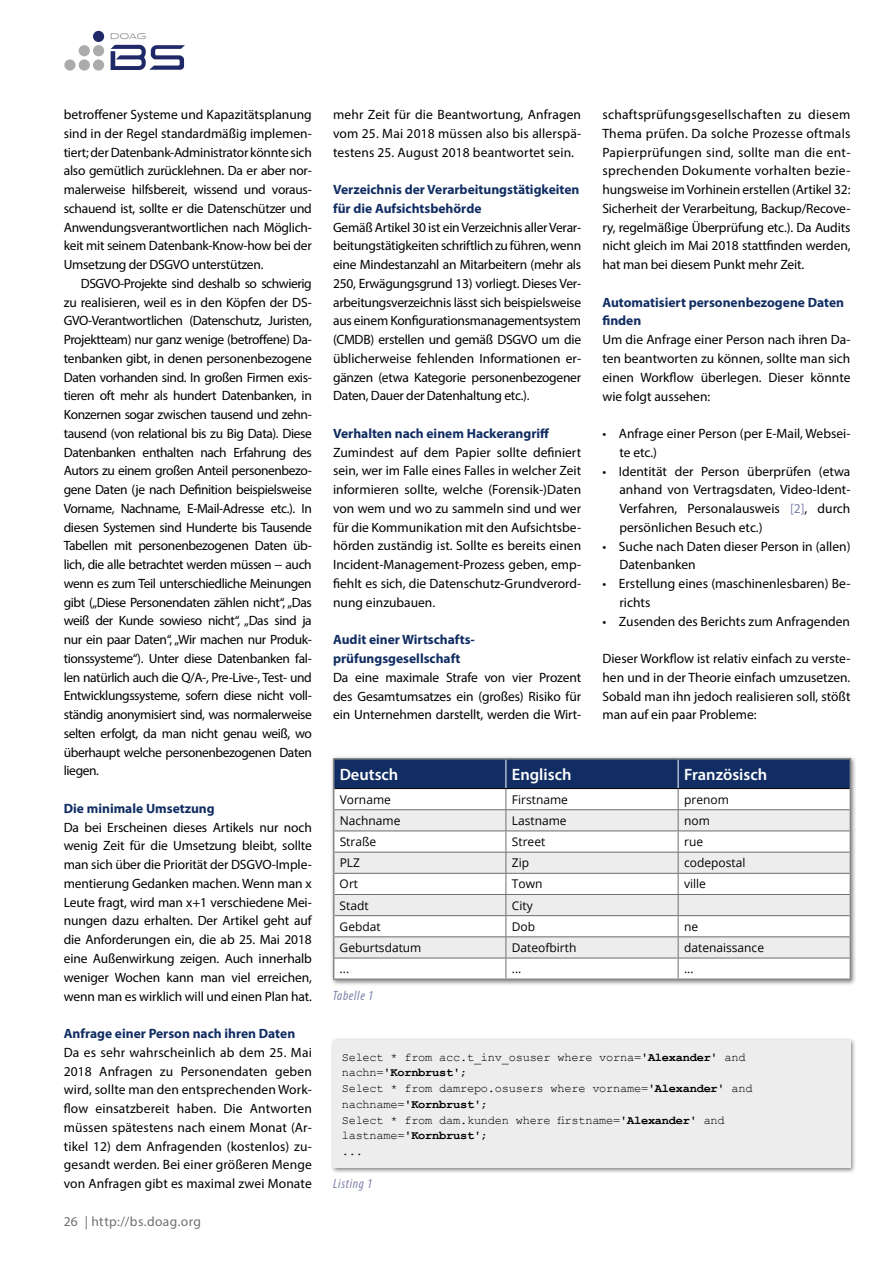
<style>
.page{position:relative;width:893px;height:1263px;background:#fff}
.page>*{position:absolute;margin:0;border:0;box-sizing:border-box;transform-origin:0 0}
.t1{font:600 16.5px "Myriad Pro";color:#fff}
.t2{font:13.5px/18.8px "Myriad Pro";color:#000;text-align:justify}
.t3{font:700 13.5px/18.8px "Myriad Pro";color:#112d63}
.t4{font:13.5px "Myriad Pro";letter-spacing:.03em;color:#706f6f}
.t5{font:italic condensed 13.5px "Myriad Pro";letter-spacing:.05em;color:#7c81a8}
.t6{font:12px/15.8px "Courier New";letter-spacing:-.02em;color:#000}
.t7{font:12px "Open Sans";color:#000}
.s1{color:#7c81a8}
.s2{font-weight:700}
</style>
<div class="page">
<div style="left:93px;top:59px;width:11px;height:12px;background:#acabab;border-radius:50%"></div>
<div style="left:93px;top:31px;width:11px;height:11px;background:#202967;border-radius:50%"></div>
<div style="left:79px;top:45px;width:11px;height:11px;background:#acabab;border-radius:50%"></div>
<div style="left:93px;top:45px;width:11px;height:11px;background:#acabab;border-radius:50%"></div>
<div style="left:64px;top:59px;width:12px;height:12px;background:#acabab;border-radius:50%"></div>
<div style="left:79px;top:59px;width:11px;height:12px;background:#acabab;border-radius:50%"></div>
<svg style="left:111px;top:45px;width:74px;height:25px"></svg>
<svg style="left:111px;top:33px;width:35px;height:6px"></svg>
<div style="left:330px;top:755px;width:527px;height:231px;background:#000;opacity:.5"></div>
<hr style="left:333px;top:758px;width:173px;height:1px;background:#878787">
<hr style="left:506px;top:758px;width:172px;height:1px;background:#878787">
<hr style="left:678px;top:758px;width:173px;height:1px;background:#878787">
<svg style="left:333px;top:759px;width:518px;height:219px"></svg>
<hr style="left:333px;top:978px;width:173px;height:2px;background:#878787">
<hr style="left:506px;top:978px;width:172px;height:2px;background:#878787">
<hr style="left:678px;top:978px;width:173px;height:2px;background:#878787">
<div style="left:330px;top:1037px;width:527px;height:137px;background:#000;opacity:.5"></div>
<div style="left:333px;top:1040px;width:518px;height:128px;background:#ededed"></div>
<p class="t2" style="left:64px;top:105px;width:250px">betroffener Systeme und Kapazitätsplanung sind in der Regel standardmäßig implemen&shy;tiert; der Datenbank-Administrator könnte sich also gemütlich zurücklehnen. Da er aber nor&shy;malerweise hilfsbereit, wissend und voraus&shy;schauend ist, sollte er die Datenschützer und Anwendungsverantwortlichen nach Möglich&shy;keit mit seinem Datenbank-Know-how bei der Umsetzung der DSGVO unterstützen.</p>
<p class="t2" style="left:64px;top:274px;width:250px;text-indent:17px">DSGVO-Projekte sind deshalb so schwierig zu realisieren, weil es in den Köpfen der DS-GVO-Verantwortlichen (Datenschutz, Juristen, Projektteam) nur ganz wenige (betroffene) Da&shy;tenbanken gibt, in denen personenbezogene Daten vorhanden sind. In großen Firmen exis&shy;tieren oft mehr als hundert Datenbanken, in Konzernen sogar zwischen tausend und zehn&shy;tausend (von relational bis zu Big Data). Diese Datenbanken enthalten nach Erfahrung des Autors zu einem großen Anteil personenbezo&shy;gene Daten (je nach Definition beispielsweise Vorname, Nachname, E-Mail-Adresse etc.). In diesen Systemen sind Hunderte bis Tausende Tabellen mit personenbezogenen Daten üb&shy;lich, die alle betrachtet werden müssen − auch wenn es zum Teil unterschiedliche Meinungen gibt („Diese Personendaten zählen nicht“, „Das weiß der Kunde sowieso nicht“, „Das sind ja nur ein paar Daten“, „Wir machen nur Produk&shy;tionssysteme“). Unter diese Datenbanken fal&shy;len natürlich auch die Q/A-, Pre-Live-, Test- und Entwicklungssysteme, sofern diese nicht voll&shy;ständig anonymisiert sind, was normalerweise selten erfolgt, da man nicht genau weiß, wo überhaupt welche personenbezogenen Daten liegen.</p>
<p class="t3" style="left:64px;top:798px;width:152px">Die minimale Umsetzung</p>
<p class="t2" style="left:64px;top:817px;width:250px">Da bei Erscheinen dieses Artikels nur noch wenig Zeit für die Umsetzung bleibt, sollte man sich über die Priorität der DSGVO-Imple&shy;mentierung Gedanken machen. Wenn man x Leute fragt, wird man x+1 verschiedene Mei&shy;nungen dazu erhalten. Der Artikel geht auf die Anforderungen ein, die ab 25. Mai 2018 eine Außenwirkung zeigen. Auch innerhalb weniger Wochen kann man viel erreichen, wenn man es wirklich will und einen Plan hat.</p>
<p class="t3" style="left:64px;top:1024px;width:233px">Anfrage einer Person nach ihren Daten</p>
<p class="t2" style="left:64px;top:1043px;width:250px">Da es sehr wahrscheinlich ab dem 25. Mai 2018 Anfragen zu Personendaten geben wird, sollte man den entsprechenden Work&shy;flow einsatzbereit haben. Die Antworten müssen spätestens nach einem Monat (Ar&shy;tikel 12) dem Anfragenden (kostenlos) zu&shy;gesandt werden. Bei einer größeren Menge von Anfragen gibt es maximal zwei Monate</p>
<p class="t4" style="left:64px;top:1213px;width:139px">26 | http://bs.doag.org</p>
<p class="t2" style="left:333px;top:105px;width:250px">mehr Zeit für die Beantwortung, Anfragen vom 25. Mai 2018 müssen also bis allerspä&shy;testens 25. August 2018 beantwortet sein.</p>
<p class="t3" style="left:333px;top:180px;width:248px">Verzeichnis der Verarbeitungstätigkeiten für die Aufsichtsbehörde</p>
<p class="t2" style="left:333px;top:218px;width:250px">Gemäß Artikel 30 ist ein Verzeichnis aller Verar&shy;beitungstätigkeiten schriftlich zu führen, wenn eine Mindestanzahl an Mitarbeitern (mehr als 250, Erwägungsgrund 13) vorliegt. Dieses Ver&shy;arbeitungsverzeichnis lässt sich beispielsweise aus einem Konfigurationsmanagementsystem (CMDB) erstellen und gemäß DSGVO um die üblicherweise fehlenden Informationen er&shy;gänzen (etwa Kategorie personenbezogener Daten, Dauer der Datenhaltung etc.).</p>
<p class="t3" style="left:333px;top:424px;width:218px">Verhalten nach einem Hackerangriff</p>
<p class="t2" style="left:333px;top:443px;width:250px">Zumindest auf dem Papier sollte definiert sein, wer im Falle eines Falles in welcher Zeit informieren sollte, welche (Forensik-)Daten von wem und wo zu sammeln sind und wer für die Kommunikation mit den Aufsichtsbe&shy;hörden zuständig ist. Sollte es bereits einen Incident-Management-Prozess geben, emp&shy;fiehlt es sich, die Datenschutz-Grundverord&shy;nung einzubauen.</p>
<p class="t3" style="left:333px;top:630px;width:143px">Audit einer Wirtschafts&shy;prüfungsgesellschaft</p>
<p class="t2" style="left:333px;top:668px;width:250px">Da eine maximale Strafe von vier Prozent des Gesamtumsatzes ein (großes) Risiko für ein Unternehmen darstellt, werden die Wirt-</p>
<p class="t2" style="left:602px;top:105px;width:250px">schaftsprüfungsgesellschaften zu diesem Thema prüfen. Da solche Prozesse oftmals Papierprüfungen sind, sollte man die ent&shy;sprechenden Dokumente vorhalten bezie&shy;hungsweise im Vorhinein erstellen (Artikel 32:<br>Sicherheit der Verarbeitung, Backup/Recove&shy;ry, regelmäßige Überprüfung etc.). Da Audits nicht gleich im Mai 2018 stattfinden werden, hat man bei diesem Punkt mehr Zeit.</p>
<p class="t3" style="left:602px;top:292px;width:243px">Automatisiert personenbezogene Daten finden</p>
<p class="t2" style="left:602px;top:330px;width:250px">Um die Anfrage einer Person nach ihren Da&shy;ten beantworten zu können, sollte man sich einen Workflow überlegen. Dieser könnte wie folgt aussehen:</p>
<p class="t2" style="left:619px;top:424px;width:233px;text-indent:-17px">• Anfrage einer Person (per E-Mail, Websei&shy;te etc.)</p>
<p class="t2" style="left:619px;top:461px;width:233px;text-indent:-17px">• Identität der Person überprüfen (etwa anhand von Vertragsdaten, Video-Ident-Verfahren, Personalausweis <span class="s1">[2]</span>, durch persönlichen Besuch etc.)</p>
<p class="t2" style="left:619px;top:536px;width:233px;text-indent:-17px">• Suche nach Daten dieser Person in (allen)<br>Datenbanken</p>
<p class="t2" style="left:619px;top:574px;width:233px;text-indent:-17px">• Erstellung eines (maschinenlesbaren) Be&shy;richts</p>
<p class="t2" style="left:602px;top:611px;width:249px">• Zusenden des Berichts zum Anfragenden</p>
<p class="t2" style="left:602px;top:649px;width:250px">Dieser Workflow ist relativ einfach zu verste&shy;hen und in der Theorie einfach umzusetzen.<br>Sobald man ihn jedoch realisieren soll, stößt man auf ein paar Probleme:</p>
<p class="t1" style="left:340px;top:764px;width:60px">Deutsch</p>
<p class="t1" style="left:512px;top:764px;width:61px">Englisch</p>
<p class="t1" style="left:684px;top:764px;width:85px">Französisch</p>
<p class="t7" style="left:340px;top:791px;width:53px">Vorname</p>
<p class="t7" style="left:512px;top:791px;width:58px">Firstname</p>
<p class="t7" style="left:684px;top:791px;width:46px">prenom</p>
<p class="t7" style="left:340px;top:812px;width:62px">Nachname</p>
<p class="t7" style="left:512px;top:812px;width:56px">Lastname</p>
<p class="t7" style="left:684px;top:812px;width:27px">nom</p>
<p class="t7" style="left:340px;top:833px;width:38px">Straße</p>
<p class="t7" style="left:512px;top:833px;width:35px">Street</p>
<p class="t7" style="left:684px;top:833px;width:20px">rue</p>
<p class="t7" style="left:340px;top:855px;width:22px">PLZ</p>
<p class="t7" style="left:512px;top:855px;width:19px">Zip</p>
<p class="t7" style="left:684px;top:855px;width:63px">codepostal</p>
<p class="t7" style="left:340px;top:876px;width:20px">Ort</p>
<p class="t7" style="left:512px;top:876px;width:32px">Town</p>
<p class="t7" style="left:684px;top:876px;width:23px">ville</p>
<p class="t7" style="left:340px;top:897px;width:31px">Stadt</p>
<p class="t7" style="left:512px;top:897px;width:22px">City</p>
<p class="t7" style="left:340px;top:918px;width:43px">Gebdat</p>
<p class="t7" style="left:512px;top:918px;width:25px">Dob</p>
<p class="t7" style="left:684px;top:918px;width:16px">ne</p>
<p class="t7" style="left:340px;top:939px;width:83px">Geburtsdatum</p>
<p class="t7" style="left:512px;top:939px;width:66px">Dateofbirth</p>
<p class="t7" style="left:684px;top:939px;width:82px">datenaissance</p>
<p class="t7" style="left:340px;top:961px;width:11px">...</p>
<p class="t7" style="left:512px;top:961px;width:11px">...</p>
<p class="t7" style="left:684px;top:961px;width:11px">...</p>
<p class="t5" style="left:333px;top:988px;width:42px">Tabelle 1</p>
<p class="t6" style="left:342px;top:1048px;width:412px">Select * from acc.t_inv_osuser where vorna='<span class="s2">Alexander</span>' and nachn='<span class="s2">Kornbrust</span>';<br>Select * from damrepo.osusers where vorname='<span class="s2">Alexander</span>' and nachname='<span class="s2">Kornbrust</span>';<br>Select * from dam.kunden where firstname='<span class="s2">Alexander</span>' and lastname='<span class="s2">Kornbrust</span>';<br>...</p>
<p class="t5" style="left:333px;top:1175px;width:41px">Listing 1</p>
</div>
